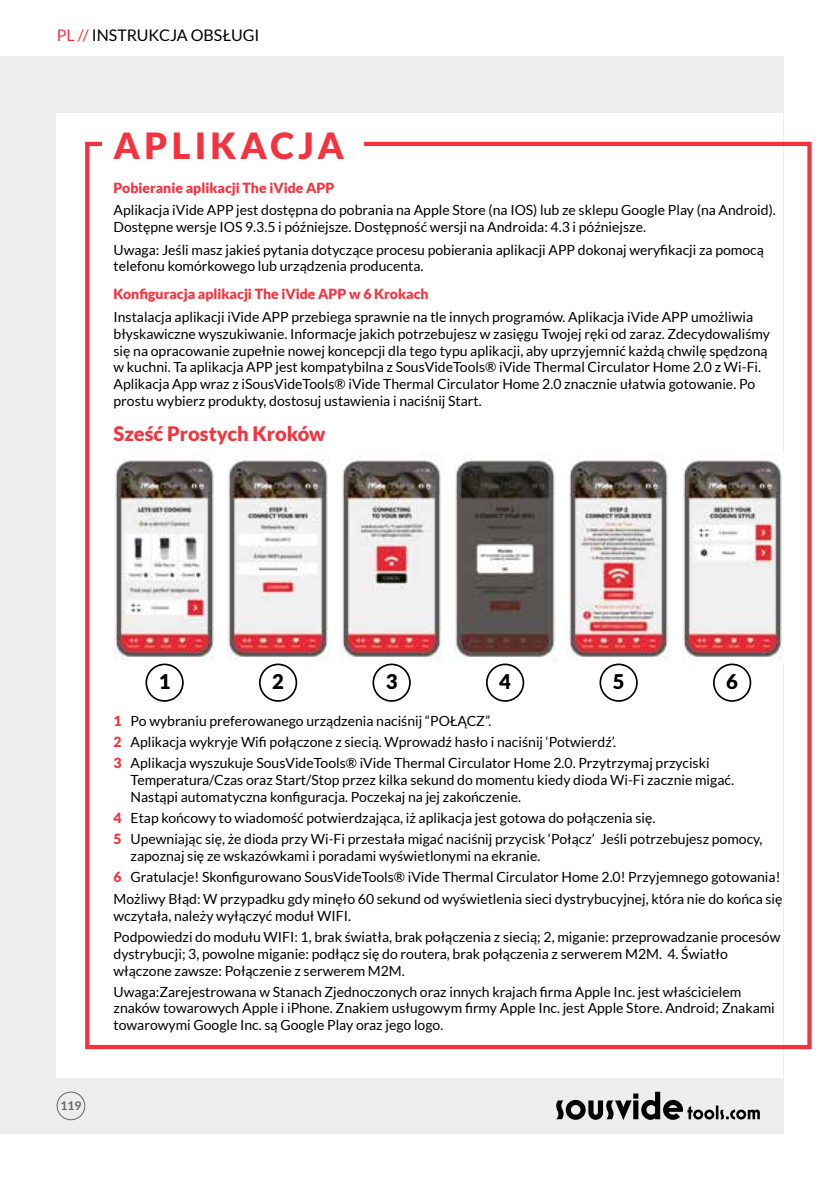
<style>
.page{position:relative;width:840px;height:1191px;background:#fff}
.page>*{position:absolute;margin:0;border:0;box-sizing:border-box;transform-origin:0 0}
.t1{font:900 36px "Lato";letter-spacing:.12em;color:#f5333f}
.t2{font:900 20.2px "Lato";color:#000}
.t3{font:900 20px "Lato";color:#f5333f}
.t4{font:16px "Lato";color:#000}
.t5{font:14px/16.8px "Lato";color:#000}
.t6{font:900 14px "Lato";color:#f5333f}
.t7{font:700 12px "Lato";color:#64666a}
.s1{color:#f5333f}
.s2{font-weight:900;color:#f5333f}
</style>
<div class="page">
<div style="left:0;top:57px;width:782px;height:1077px;background:#ededed"></div>
<div style="left:57px;top:113px;width:725px;height:964px;background:#fff"></div>
<div style="left:85px;top:142px;width:726px;height:907px;border:4px solid #f5333f"></div>
<svg style="left:556px;top:1091px;width:203px;height:29px"></svg>
<div style="left:57px;top:1091px;width:28px;height:29px;border:1px solid #64666a;border-radius:50%"></div>
<div style="left:102px;top:130px;width:261px;height:37px;background:#fff"></div>
<img style="left:113px;top:456px;width:102px;height:205px">
<img style="left:227px;top:456px;width:102px;height:205px">
<img style="left:340px;top:456px;width:102px;height:205px">
<img style="left:454px;top:456px;width:102px;height:205px">
<img style="left:567px;top:456px;width:102px;height:205px">
<img style="left:681px;top:456px;width:101px;height:205px">
<div style="left:145px;top:663px;width:39px;height:39px;border:2px solid #000;border-radius:50%"></div>
<div style="left:259px;top:663px;width:38px;height:39px;border:2px solid #000;border-radius:50%"></div>
<div style="left:372px;top:663px;width:38px;height:39px;border:2px solid #000;border-radius:50%"></div>
<div style="left:485px;top:663px;width:39px;height:39px;border:2px solid #000;border-radius:50%"></div>
<div style="left:599px;top:663px;width:38px;height:39px;border:2px solid #000;border-radius:50%"></div>
<div style="left:712px;top:663px;width:38px;height:39px;border:2px solid #000;border-radius:50%"></div>
<p class="t4" style="left:57px;top:27px;width:204px"><span class="s1">PL //</span> INSTRUKCJA OBSŁUGI</p>
<h1 class="t1" style="left:113px;top:125px;width:232px">APLIKACJA</h1>
<p class="t6" style="left:113px;top:179px;width:222px">Pobieranie aplikacji The iVide APP</p>
<p class="t5" style="left:113px;top:202px;width:663px">Aplikacja iVide APP jest dostępna do pobrania na Apple Store (na IOS) lub ze sklepu Google Play (na Android).<br>Dostępne wersje IOS 9.3.5 i późniejsze. Dostępność wersji na Androida: 4.3 i późniejsze.</p>
<p class="t5" style="left:113px;top:241px;width:651px">Uwaga: Jeśli masz jakieś pytania dotyczące procesu pobierania aplikacji APP dokonaj weryfikacji za pomocą telefonu komórkowego lub urządzenia producenta.</p>
<p class="t6" style="left:113px;top:286px;width:316px">Konfiguracja aplikacji The iVide APP w 6 Krokach</p>
<p class="t5" style="left:113px;top:308px;width:657px">Instalacja aplikacji iVide APP przebiega sprawnie na tle innych programów. Aplikacja iVide APP umożliwia błyskawiczne wyszukiwanie. Informacje jakich potrzebujesz w zasięgu Twojej ręki od zaraz. Zdecydowaliśmy się na opracowanie zupełnie nowej koncepcji dla tego typu aplikacji, aby uprzyjemnić każdą chwilę spędzoną w kuchni. Ta aplikacja APP jest kompatybilna z SousVideTools® iVide Thermal Circulator Home 2.0 z Wi-Fi.<br>Aplikacja App wraz z iSousVideTools® iVide Thermal Circulator Home 2.0 znacznie ułatwia gotowanie. Po prostu wybierz produkty, dostosuj ustawienia i naciśnij Start.</p>
<h3 class="t3" style="left:113px;top:422px;width:213px">Sześć Prostych Kroków</h3>
<h2 class="t2" style="left:159px;top:670px;width:13px">1</h2>
<h2 class="t2" style="left:272px;top:670px;width:13px">2</h2>
<h2 class="t2" style="left:385px;top:670px;width:13px">3</h2>
<h2 class="t2" style="left:499px;top:670px;width:13px">4</h2>
<h2 class="t2" style="left:612px;top:670px;width:13px">5</h2>
<h2 class="t2" style="left:726px;top:670px;width:13px">6</h2>
<p class="t7" style="left:60px;top:1098px;width:22px">119</p>
<p class="t5" style="left:113px;top:710px;width:597px;line-height:21px"><span class="s2">1</span> Po wybraniu preferowanego urządzenia naciśnij “POŁĄCZ”.<br><span class="s2">2</span> Aplikacja wykryje Wifi połączone z siecią. Wprowadź hasło i naciśnij ‘Potwierdź’.<br><span class="s2">3</span> Aplikacja wyszukuje SousVideTools® iVide Thermal Circulator Home 2.0. Przytrzymaj przyciski</p>
<p class="t5" style="left:130px;top:771px;width:604px">Temperatura/Czas oraz Start/Stop przez kilka sekund do momentu kiedy dioda Wi-Fi zacznie migać.<br>Nastąpi automatyczna konfiguracja. Poczekaj na jej zakończenie.</p>
<p class="t5" style="left:113px;top:807px;width:650px;line-height:21px"><span class="s2">4</span> Etap końcowy to wiadomość potwierdzająca, iż aplikacja jest gotowa do połączenia się.<br><span class="s2">5</span> Upewniając się, że dioda przy Wi-Fi przestała migać naciśnij przycisk ‘Połącz’ Jeśli potrzebujesz pomocy,</p>
<p class="t5" style="left:113px;top:845px;width:668px;line-height:21px;text-indent:17px">zapoznaj się ze wskazówkami i poradami wyświetlonymi na ekranie.<br><span class="s2">6</span> Gratulacje! Skonfigurowano SousVideTools® iVide Thermal Circulator Home 2.0! Przyjemnego gotowania!</p>
<p class="t5" style="left:113px;top:890px;width:670px">Możliwy Błąd: W przypadku gdy minęło 60 sekund od wyświetlenia sieci dystrybucyjnej, która nie do końca się wczytała, należy wyłączyć moduł WIFI.</p>
<p class="t5" style="left:113px;top:928px;width:668px">Podpowiedzi do modułu WIFI: 1, brak światła, brak połączenia z siecią; 2, miganie: przeprowadzanie procesów dystrybucji; 3, powolne miganie: podłącz się do routera, brak połączenia z serwerem M2M. 4. Światło włączone zawsze: Połączenie z serwerem M2M.</p>
<p class="t5" style="left:113px;top:983px;width:662px">Uwaga:Zarejestrowana w Stanach Zjednoczonych oraz innych krajach firma Apple Inc. jest właścicielem znaków towarowych Apple i iPhone. Znakiem usługowym firmy Apple Inc. jest Apple Store. Android; Znakami towarowymi Google Inc. są Google Play oraz jego logo.</p>
</div>
